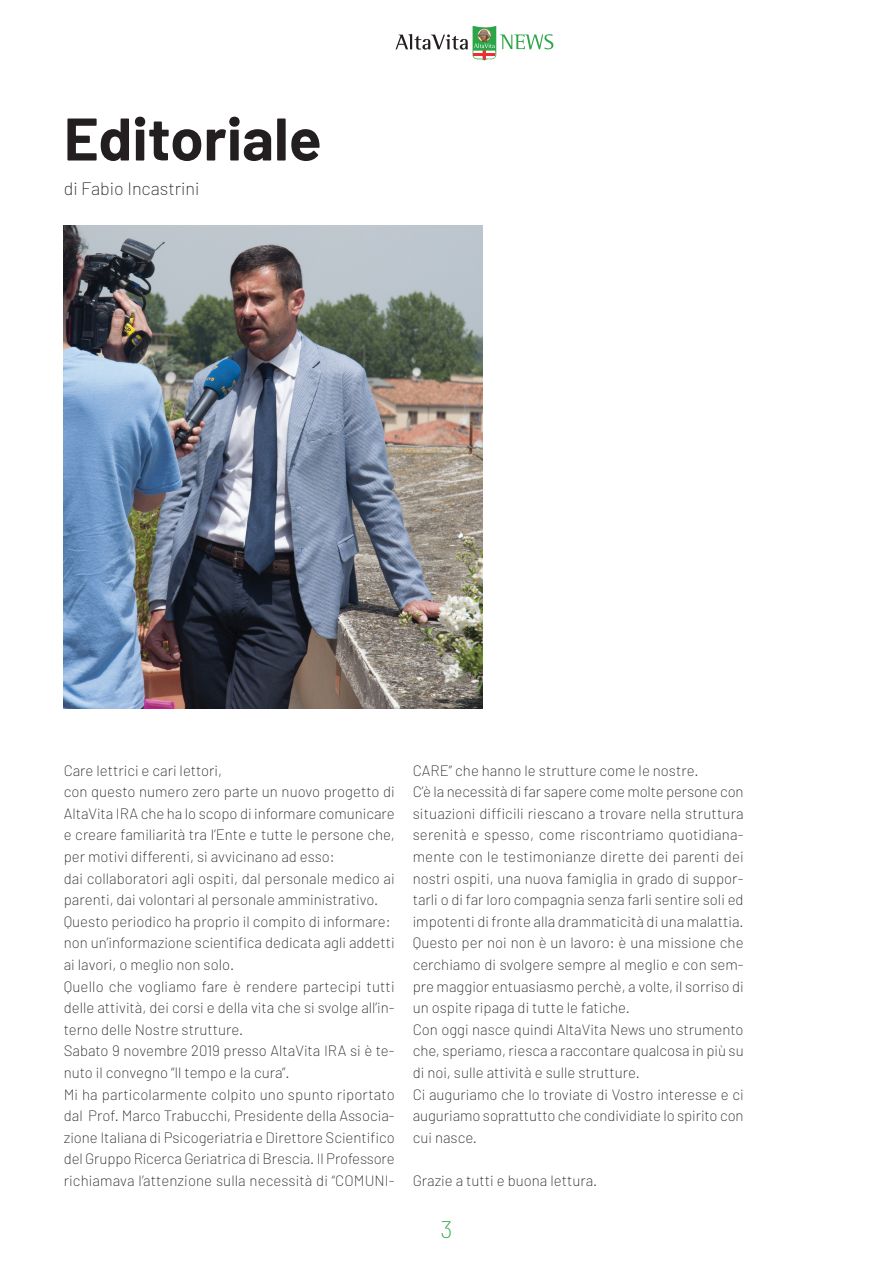
<style>
.page{position:relative;width:893px;height:1263px;background:#fff}
.page>*{position:absolute;margin:0;border:0;box-sizing:border-box;transform-origin:0 0}
.t1{font:700 60px "Barlow";color:#231f20}
.t2{font:200 24px "Barlow";color:#2aa547}
.t3{font:200 18px "Barlow";color:#231f20}
.t4{font:200 15px/21.6px "Barlow";color:#231f20}
</style>
<div class="page">
<img style="left:64px;top:226px;width:418px;height:483px">
<svg style="left:396px;top:26px;width:157px;height:35px"></svg>
<h1 class="t1" style="left:64px;top:113px;width:259px">Editoriale</h1>
<p class="t3" style="left:64px;top:181px;width:137px">di Fabio Incastrini</p>
<p class="t4" style="left:64px;top:760px;width:332px">Care lettrici e cari lettori,<br>con questo numero zero parte un nuovo progetto di AltaVita IRA che ha lo scopo di informare comunicare e creare familiarità tra l’Ente e tutte le persone che, per motivi differenti, si avvicinano ad esso:<br>dai collaboratori agli ospiti, dal personale medico ai parenti, dai volontari al personale amministrativo.<br>Questo periodico ha proprio il compito di informare: non un’informazione scientifica dedicata agli addetti ai lavori, o meglio non solo.<br>Quello che vogliamo fare è rendere partecipi tutti delle attività, dei corsi e della vita che si svolge all’in&shy;terno delle Nostre strutture.<br>Sabato 9 novembre 2019 presso AltaVita IRA si è te&shy;nuto il convegno “Il tempo e la cura”.<br>Mi ha particolarmente colpito uno spunto riportato dal Prof. Marco Trabucchi, Presidente della Associa&shy;zione Italiana di Psicogeriatria e Direttore Scientifico del Gruppo Ricerca Geriatrica di Brescia. Il Professore richiamava l’attenzione sulla necessità di “COMUNI-</p>
<p class="t4" style="left:413px;top:760px;width:332px">CARE” che hanno le strutture come le nostre.<br>C’è la necessità di far sapere come molte persone con situazioni difficili riescano a trovare nella struttura serenità e spesso, come riscontriamo quotidiana&shy;mente con le testimonianze dirette dei parenti dei nostri ospiti, una nuova famiglia in grado di suppor&shy;tarli o di far loro compagnia senza farli sentire soli ed impotenti di fronte alla drammaticità di una malattia.<br>Questo per noi non è un lavoro: è una missione che cerchiamo di svolgere sempre al meglio e con sem&shy;pre maggior entuasiasmo perchè, a volte, il sorriso di un ospite ripaga di tutte le fatiche.<br>Con oggi nasce quindi AltaVita News uno strumento che, speriamo, riesca a raccontare qualcosa in più su di noi, sulle attività e sulle strutture.<br>Ci auguriamo che lo troviate di Vostro interesse e ci auguriamo soprattutto che condividiate lo spirito con cui nasce.</p>
<p class="t4" style="left:413px;top:1171px;width:186px">Grazie a tutti e buona lettura.</p>
<h2 class="t2" style="left:440px;top:1219px;width:14px">3</h2>
</div>
